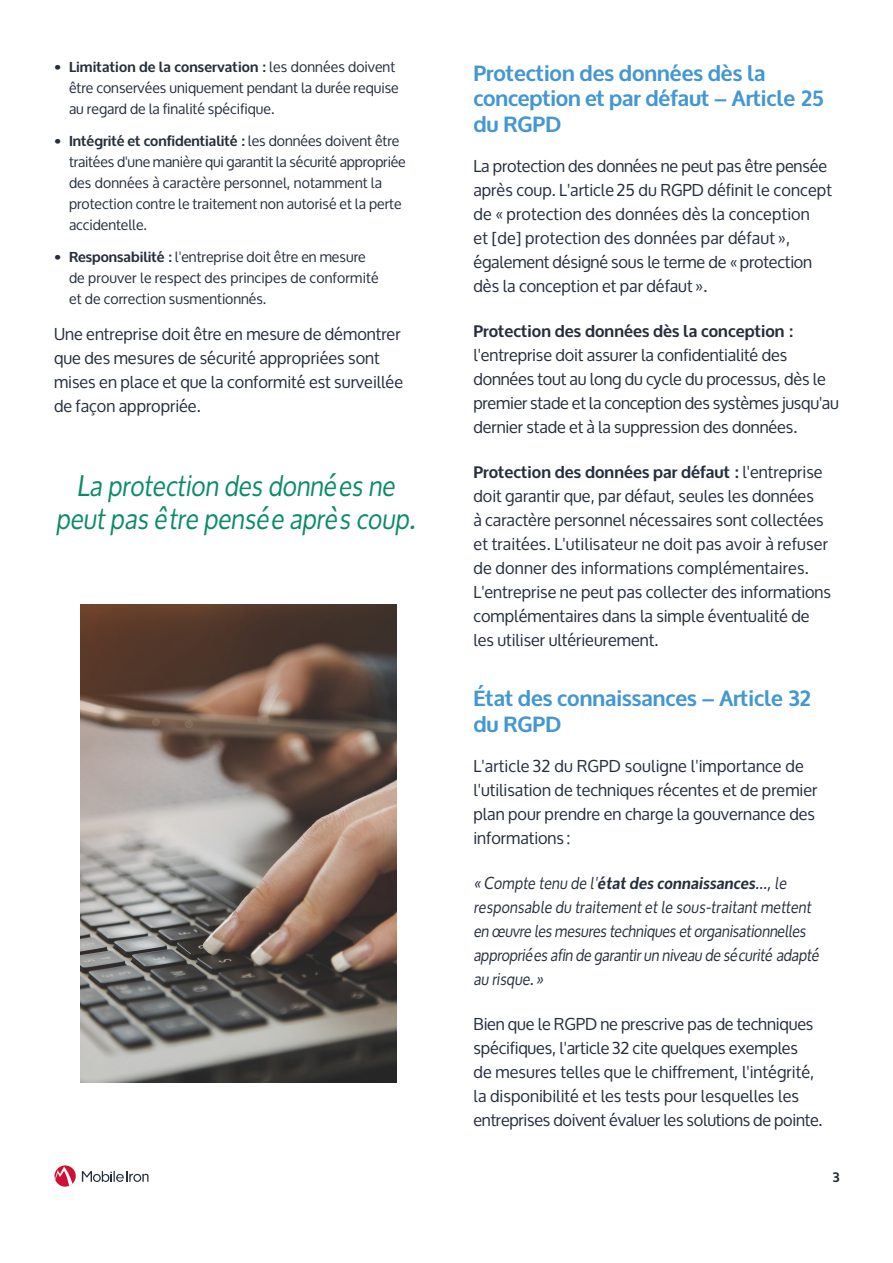
<style>
.page{position:relative;width:893px;height:1263px;background:#fff}
.page>*{position:absolute;margin:0;border:0;box-sizing:border-box;transform-origin:0 0}
.call_out{font:italic 28.5px/33px "Oxygen";color:#0c8c65;text-align:center}
.Title_2{font:700 21.75px/25.5px "Oxygen";color:#4397d2}
.Text_Copy{font:16.5px/24px "Oxygen";color:#262e3d}
.Text_Copy-2{font:italic 16.5px/24px "Oxygen";letter-spacing:-.01em;color:#262e3d}
.t1{font:14.25px/21px "Oxygen";color:#262e3d}
.t2{font:700 13.5px "Oxygen";color:#262e3d}
.s1{font-weight:700}
</style>
<div class="page">
<svg style="left:82px;top:1171px;width:66px;height:11px"></svg>
<svg style="left:55px;top:1165px;width:21px;height:22px"></svg>
<img style="left:81px;top:605px;width:315px;height:477px">
<p class="t1" style="left:69px;top:56px;width:331px;text-indent:-15px"><span class="s1">• Limitation de la conservation :</span> les données doivent être conservées uniquement pendant la durée requise au regard de la finalité spécifique.</p>
<p class="t1" style="left:69px;top:130px;width:338px;text-indent:-15px"><span class="s1">• Intégrité et confidentialité :</span> les données doivent être traitées d'une manière qui garantit la sécurité appropriée des données à caractère personnel, notamment la protection contre le traitement non autorisé et la perte accidentelle.</p>
<p class="t1" style="left:69px;top:247px;width:311px;text-indent:-15px"><span class="s1">• Responsabilité :</span> l'entreprise doit être en mesure de prouver le respect des principes de conformité et de correction susmentionnés.</p>
<p class="Text_Copy" style="left:54px;top:322px;width:351px">Une entreprise doit être en mesure de démontrer que des mesures de sécurité appropriées sont mises en place et que la conformité est surveillée de façon appropriée.</p>
<p class="call_out" style="left:56px;top:467px;width:361px">La protection des données ne peut pas être pensée après coup.</p>
<p class="Title_2" style="left:473px;top:61px;width:352px">Protection des données dès la conception et par défaut – Article 25 du RGPD</p>
<p class="Text_Copy" style="left:473px;top:154px;width:360px">La protection des données ne peut pas être pensée après coup. L'article 25 du RGPD définit le concept de « protection des données dès la conception<br>et [de] protection des données par défaut », également désigné sous le terme de « protection dès la conception et par défaut ».</p>
<p class="Text_Copy" style="left:473px;top:319px;width:367px"><span class="s1">Protection des données dès la conception : </span>l'entreprise doit assurer la confidentialité des données tout au long du cycle du processus, dès le premier stade et la conception des systèmes jusqu'au dernier stade et à la suppression des données.</p>
<p class="Text_Copy" style="left:473px;top:460px;width:359px"><span class="s1">Protection des données par défaut :</span> l'entreprise doit garantir que, par défaut, seules les données<br>à caractère personnel nécessaires sont collectées et traitées. L'utilisateur ne doit pas avoir à refuser de donner des informations complémentaires.<br>L'entreprise ne peut pas collecter des informations complémentaires dans la simple éventualité de les utiliser ultérieurement.</p>
<p class="Title_2" style="left:473px;top:686px;width:339px">État des connaissances – Article 32 du RGPD</p>
<p class="Text_Copy" style="left:473px;top:754px;width:345px">L'article 32 du RGPD souligne l'importance de l'utilisation de techniques récentes et de premier plan pour prendre en charge la gouvernance des informations :</p>
<p class="Text_Copy-2" style="left:473px;top:869px;width:348px">« Compte tenu de l'<span class="s1">état des connaissances</span>…, le responsable du traitement et le sous-traitant mettent en œuvre les mesures techniques et organisationnelles appropriées afin de garantir un niveau de sécurité adapté au risque. »</p>
<p class="Text_Copy" style="left:473px;top:1012px;width:350px">Bien que le RGPD ne prescrive pas de techniques spécifiques, l'article 32 cite quelques exemples<br>de mesures telles que le chiffrement, l'intégrité, la disponibilité et les tests pour lesquelles les entreprises doivent évaluer les solutions de pointe.</p>
<p class="t2" style="left:833px;top:1169px;width:8px">3</p>
</div>
